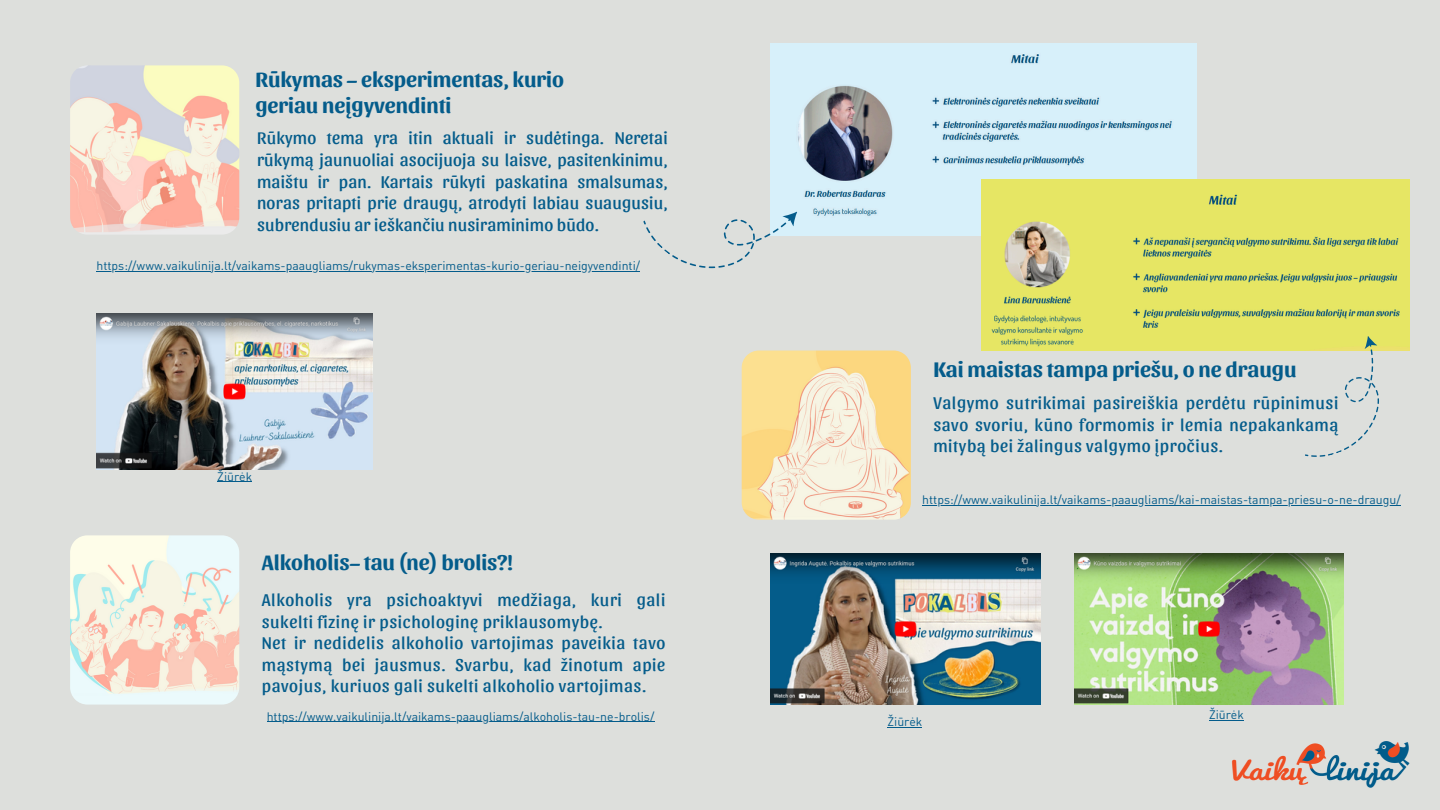
<style>
.page{position:relative;width:1440px;height:810px;background:#dddfdc}
.page>*{position:absolute;margin:0;border:0;box-sizing:border-box;transform-origin:0 0}
.t1{font:700 21.9px/26.2px "Sansita";color:#045c8b}
.t2{font:17.7px/21.6px "Sansita";letter-spacing:.035em;color:#045c8b;text-align:justify}
.t3{font:12.2px "DIN Round Pro";color:#045c8b}
</style>
<div class="page">
<img style="left:70px;top:65px;width:169px;height:169px">
<img style="left:742px;top:351px;width:169px;height:169px">
<img style="left:1232px;top:741px;width:178px;height:47px">
<img style="left:771px;top:553px;width:269px;height:152px">
<img style="left:70px;top:535px;width:169px;height:170px">
<img style="left:771px;top:44px;width:425px;height:191px">
<img style="left:96px;top:314px;width:277px;height:155px">
<svg style="left:643px;top:156px;width:159px;height:113px"></svg>
<img style="left:1074px;top:553px;width:270px;height:152px">
<img style="left:982px;top:179px;width:428px;height:172px">
<hr style="left:97px;top:271px;width:543px;height:1px;background:#045c8b">
<hr style="left:922px;top:505px;width:479px;height:1px;background:#045c8b">
<hr style="left:267px;top:722px;width:387px;height:1px;background:#045c8b">
<svg style="left:1285px;top:334px;width:115px;height:123px"></svg>
<hr style="left:1209px;top:720px;width:35px;height:1px;background:#045c8b">
<hr style="left:887px;top:727px;width:35px;height:1px;background:#045c8b">
<hr style="left:217px;top:481px;width:35px;height:1px;background:#045c8b">
<p class="t1" style="left:255px;top:65px;width:310px">Rūkymas – eksperimentas, kurio geriau neįgyvendinti</p>
<p class="t2" style="left:257px;top:126px;width:412px">Rūkymo tema yra itin aktuali ir sudėtinga. Neretai rūkymą jaunuoliai asocijuoja su laisve, pasitenkinimu, maištu ir pan. Kartais rūkyti paskatina smalsumas, noras pritapti prie draugų, atrodyti labiau suaugusiu, subrendusiu ar ieškančiu nusiraminimo būdo.</p>
<p class="t3" style="left:97px;top:257px;width:545px">https://www.vaikulinija.lt/vaikams-paaugliams/rukymas-eksperimentas-kurio-geriau-neigyvendinti/</p>
<p class="t3" style="left:217px;top:468px;width:36px">Žiūrėk</p>
<h1 class="t1" style="left:933px;top:355px;width:365px">Kai maistas tampa priešu, o ne draugu</h1>
<h2 class="t2" style="left:933px;top:391px;width:406px">Valgymo sutrikimai pasireiškia perdėtu rūpinimusi savo svoriu, kūno formomis ir lemia nepakankamą mitybą bei žalingus valgymo įpročius.</h2>
<p class="t3" style="left:922px;top:492px;width:480px">https://www.vaikulinija.lt/vaikams-paaugliams/kai-maistas-tampa-priesu-o-ne-draugu/</p>
<p class="t1" style="left:262px;top:548px;width:253px">Alkoholis– tau (ne) brolis?!</p>
<p class="t2" style="left:262px;top:588px;width:405px;text-align:left">Alkoholis yra psichoaktyvi medžiaga, kuri gali sukelti fizinę ir psichologinę priklausomybę.<br>Net ir nedidelis alkoholio vartojimas paveikia tavo mąstymą bei jausmus. Svarbu, kad žinotum apie pavojus, kuriuos gali sukelti alkoholio vartojimas.</p>
<h1 class="t3" style="left:267px;top:708px;width:389px">https://www.vaikulinija.lt/vaikams-paaugliams/alkoholis-tau-ne-brolis/</h1>
<h2 class="t3" style="left:1209px;top:706px;width:36px">Žiūrėk</h2>
<p class="t3" style="left:887px;top:713px;width:36px">Žiūrėk</p>
</div>
